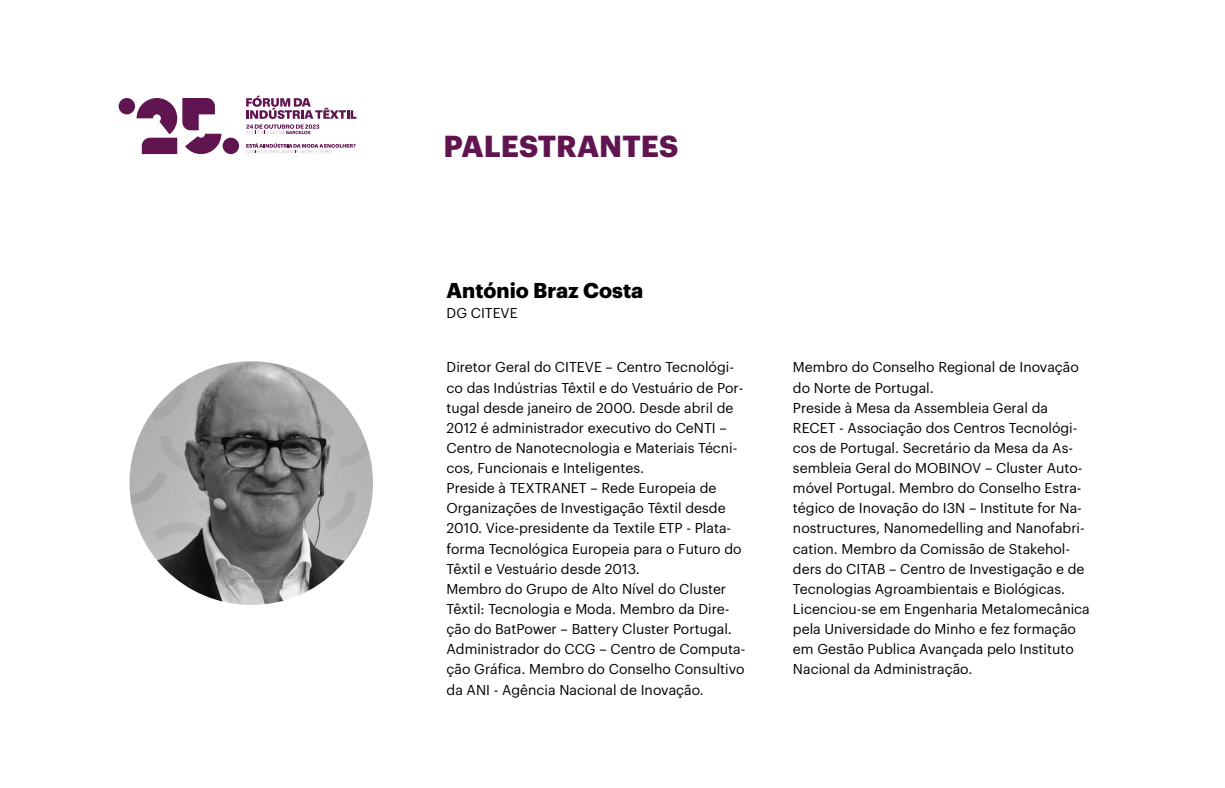
<style>
.page{position:relative;width:1225px;height:788px;background:#fff}
.page>*{position:absolute;margin:0;border:0;box-sizing:border-box;transform-origin:0 0}
.t1{font:700 29.75px "Graphik";color:#601551}
.t2{font:700 21px "Graphik";color:#000}
.t3{font:14px/20.1px "Graphik";color:#000}
</style>
<div class="page">
<svg style="left:119px;top:98px;width:120px;height:56px"></svg>
<svg style="left:246px;top:96px;width:111px;height:39px"></svg>
<svg style="left:246px;top:143px;width:110px;height:10px"></svg>
<img style="left:130px;top:361px;width:243px;height:244px;border-radius:122px">
<h1 class="t1" style="left:444px;top:123px;width:236px">PALESTRANTES</h1>
<h2 class="t2" style="left:447px;top:274px;width:198px">António Braz Costa</h2>
<p class="t3" style="left:447px;top:301px;width:73px">DG CITEVE</p>
<p class="t3" style="left:447px;top:356px;width:300px">Diretor Geral do CITEVE – Centro Tecnológi&shy;co das Indústrias Têxtil e do Vestuário de Por&shy;tugal desde janeiro de 2000. Desde abril de 2012 é administrador executivo do CeNTI – Centro de Nanotecnologia e Materiais Técni&shy;cos, Funcionais e Inteligentes.<br>Preside à TEXTRANET – Rede Europeia de Organizações de Investigação Têxtil desde 2010. Vice-presidente da Textile ETP - Plata&shy;forma Tecnológica Europeia para o Futuro do Têxtil e Vestuário desde 2013.<br>Membro do Grupo de Alto Nível do Cluster Têxtil: Tecnologia e Moda. Membro da Dire&shy;ção do BatPower – Battery Cluster Portugal.<br>Administrador do CCG – Centro de Computa&shy;ção Gráfica. Membro do Conselho Consultivo da ANI - Agência Nacional de Inovação.</p>
<p class="t3" style="left:793px;top:356px;width:298px">Membro do Conselho Regional de Inovação do Norte de Portugal.<br>Preside à Mesa da Assembleia Geral da RECET - Associação dos Centros Tecnológi&shy;cos de Portugal. Secretário da Mesa da As&shy;sembleia Geral do MOBINOV – Cluster Auto&shy;móvel Portugal. Membro do Conselho Estra&shy;tégico de Inovação do I3N – Institute for Na&shy;nostructures, Nanomedelling and Nanofabri&shy;cation. Membro da Comissão de Stakehol&shy;ders do CITAB – Centro de Investigação e de Tecnologias Agroambientais e Biológicas.<br>Licenciou-se em Engenharia Metalomecânica pela Universidade do Minho e fez formação em Gestão Publica Avançada pelo Instituto Nacional da Administração.</p>
</div>
